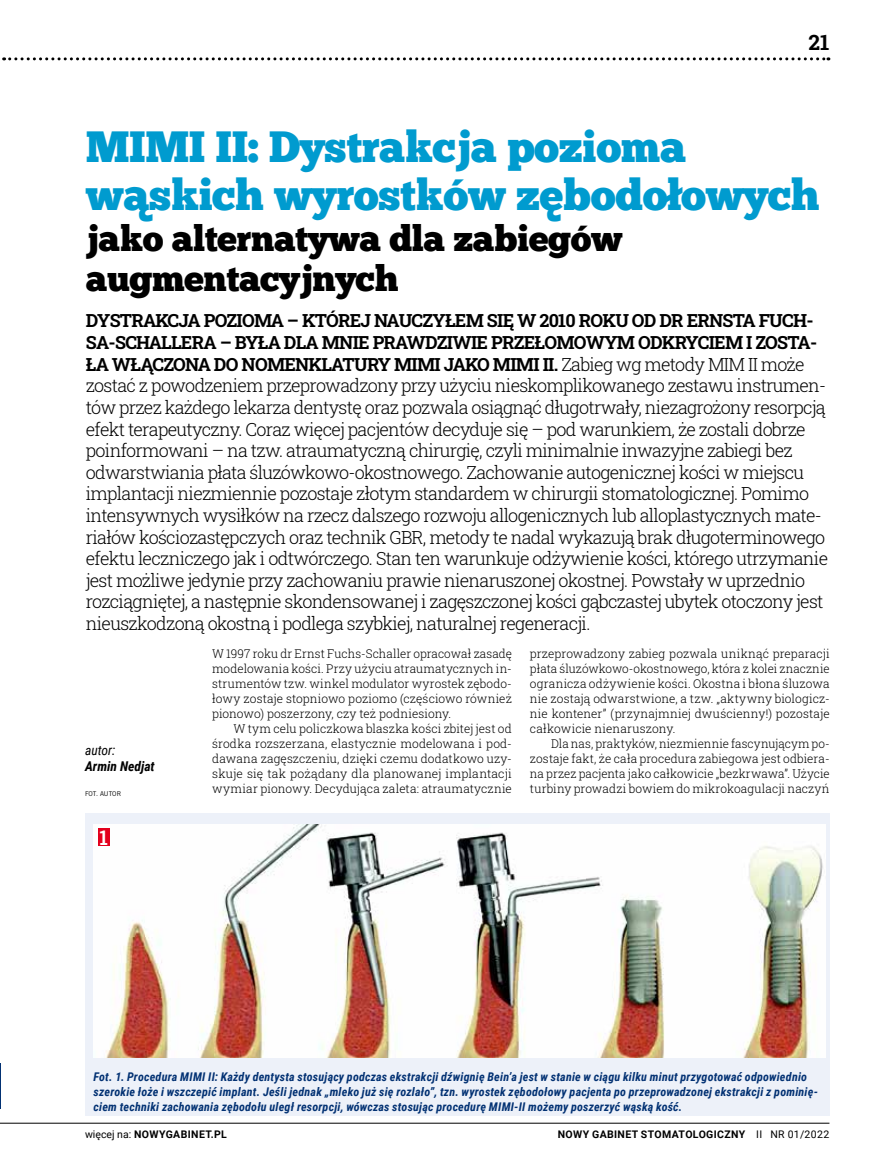
<style>
.page{position:relative;width:872px;height:1170px;background:#fff}
.page>*{position:absolute;margin:0;border:0;box-sizing:border-box;transform-origin:0 0}
.t1{font:43.5px/48px "Chunk Five Ex";letter-spacing:-.01em;color:#009bcf}
.t2{font:36px/40.5px "Chunk Five Ex";letter-spacing:-.01em;color:#000}
.t3{font:700 21px "Roboto Slab";color:#000}
.t4{font:300 18px/21.6px "Roboto Slab";letter-spacing:-.04em;color:#000}
.t5{font:700 18px "News Goth PL";color:#fff}
.t6{font:italic 700 13.5px "Roboto Condensed";color:#000}
.t7{font:italic 13.5px "Roboto Condensed";color:#000}
.t8{font:300 12px/15px "Roboto Slab";letter-spacing:.005em;color:#000;text-align:justify}
.t9{font:italic 700 12px/15px "Roboto Condensed";letter-spacing:.015em;color:#023173}
.t10{font:700 10.5px "Roboto";letter-spacing:.035em;color:#000}
.t11{font:6px "News Goth PL";color:#000}
.s1{font-weight:700}
.s2{font-weight:400}
</style>
<div class="page">
<hr style="left:0;top:1063px;width:1px;height:45px;background:#023173">
<div style="left:85px;top:812px;width:744px;height:303px;background:#edf1f9"></div>
<img style="left:94px;top:824px;width:731px;height:233px">
<div style="left:98px;top:828px;width:12px;height:18px;background:#e3001d"></div>
<svg style="left:4px;top:57px;width:825px;height:3px"></svg>
<hr style="left:0;top:1122px;width:829px;height:1px;background:#000">
<p class="t3" style="left:808px;top:28px;width:22px">21</p>
<h1 class="t1" style="left:86px;top:122px;width:735px">MIMI II: Dystrakcja pozioma wąskich wyrostków zębodołowych</h1>
<h2 class="t2" style="left:86px;top:217px;width:538px">jako alternatywa dla zabiegów augmentacyjnych</h2>
<p class="t4" style="left:86px;top:309px;width:744px"><span class="s1">DYSTRAKCJA POZIOMA – KTÓREJ NAUCZYŁEM SIĘ W 2010 ROKU OD DR ERNSTA FUCH-SA-SCHALLERA – BYŁA DLA MNIE PRAWDZIWIE PRZEŁOMOWYM ODKRYCIEM I ZOSTA-ŁA WŁĄCZONA DO NOMENKLATURY MIMI JAKO MIMI II.</span> Zabieg wg metody MIM II może zostać z powodzeniem przeprowadzony przy użyciu nieskomplikowanego zestawu instrumen&shy;tów przez każdego lekarza dentystę oraz pozwala osiągnąć długotrwały, niezagrożony resorpcją efekt terapeutyczny. Coraz więcej pacjentów decyduje się – pod warunkiem, że zostali dobrze poinformowani – na tzw. atraumatyczną chirurgię, czyli minimalnie inwazyjne zabiegi bez odwarstwiania płata śluzówkowo-okostnowego. Zachowanie autogenicznej kości w miejscu implantacji niezmiennie pozostaje złotym standardem w chirurgii stomatologicznej. Pomimo intensywnych wysiłków na rzecz dalszego rozwoju allogenicznych lub alloplastycznych mate&shy;riałów kościozastępczych oraz technik GBR, metody te nadal wykazują brak długoterminowego efektu leczniczego jak i odtwórczego. Stan ten warunkuje odżywienie kości, którego utrzymanie jest możliwe jedynie przy zachowaniu prawie nienaruszonej okostnej. Powstały w uprzednio rozciągniętej, a następnie skondensowanej i zagęszczonej kości gąbczastej ubytek otoczony jest nieuszkodzoną okostną i podlega szybkiej, naturalnej regeneracji.</p>
<p class="t7" style="left:85px;top:740px;width:32px">autor:</p>
<p class="t6" style="left:85px;top:757px;width:71px">Armin Nedjat</p>
<p class="t11" style="left:85px;top:789px;width:37px">FOT. AUTOR</p>
<p class="t5" style="left:98px;top:825px;width:13px">1</p>
<p class="t8" style="left:212px;top:645px;width:301px">W 1997 roku dr Ernst Fuchs-Schaller opracował zasadę modelowania kości. Przy użyciu atraumatycznych in&shy;strumentów tzw. winkel modulator wyrostek zębodo&shy;łowy zostaje stopniowo poziomo (częściowo również pionowo) poszerzony, czy też podniesiony.</p>
<p class="t8" style="left:212px;top:720px;width:301px;text-indent:21px">W tym celu policzkowa blaszka kości zbitej jest od środka rozszerzana, elastycznie modelowana i pod&shy;dawana zagęszczeniu, dzięki czemu dodatkowo uzy&shy;skuje się tak pożądany dla planowanej implantacji wymiar pionowy. Decydująca zaleta: atraumatycznie</p>
<p class="t8" style="left:530px;top:645px;width:301px">przeprowadzony zabieg pozwala uniknąć preparacji płata śluzówkowo-okostnowego, która z kolei znacznie ogranicza odżywienie kości. Okostna i błona śluzowa nie zostają odwarstwione, a tzw. „aktywny biologicz&shy;nie kontener” (przynajmniej dwuścienny!) pozostaje całkowicie nienaruszony.</p>
<p class="t8" style="left:530px;top:735px;width:301px;text-indent:21px">Dla nas, praktyków, niezmiennie fascynującym po&shy;zostaje fakt, że cała procedura zabiegowa jest odbiera&shy;na przez pacjenta jako całkowicie „bezkrwawa”. Użycie turbiny prowadzi bowiem do mikrokoagulacji naczyń</p>
<p class="t9" style="left:94px;top:1068px;width:726px">Fot. 1. Procedura MIMI II: Każdy dentysta stosujący podczas ekstrakcji dźwignię Bein’a jest w stanie w ciągu kilku minut przygotować odpowiednio szerokie łoże i wszczepić implant. Jeśli jednak „mleko już się rozlało”, tzn. wyrostek zębodołowy pacjenta po przeprowadzonej ekstrakcji z pominię&shy;ciem techniki zachowania zębodołu uległ resorpcji, wówczas stosując procedurę MIMI-II możemy poszerzyć wąską kość.</p>
<p class="t10" style="left:85px;top:1126px;width:143px"><span class="s2">więcej na:</span> NOWYGABINET.PL</p>
<p class="t10" style="left:557px;top:1126px;width:273px">NOWY GABINET STOMATOLOGICZNY <span class="s2">II NR 01/2022</span></p>
</div>
